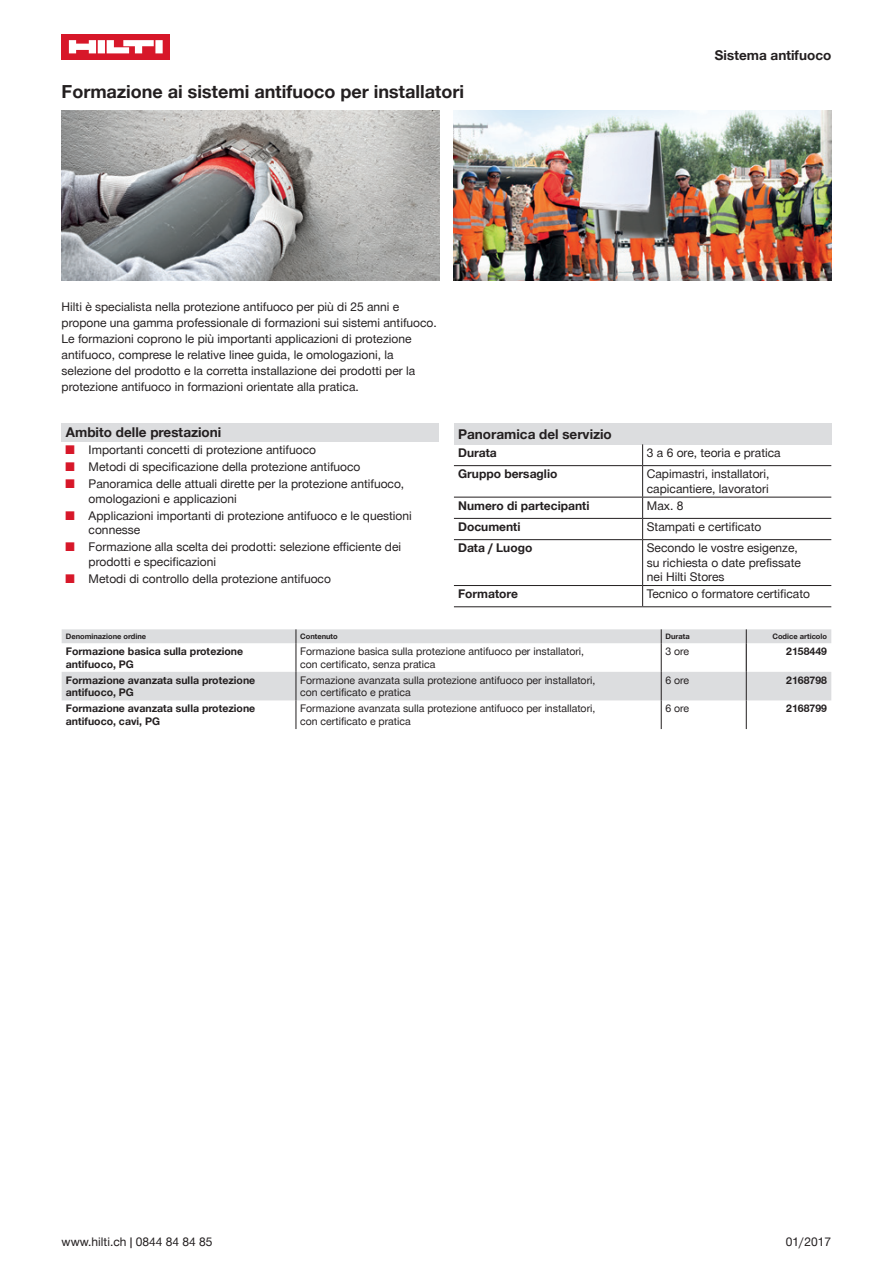
<style>
.page{position:relative;width:893px;height:1263px;background:#fff}
.page>*{position:absolute;margin:0;border:0;box-sizing:border-box;transform-origin:0 0}
.t1{font:700 18px "Hilti";color:#231f20}
.t2{font:700 13.5px "Hilti";color:#231f20}
.t3{font:12px/14.4px "Hilti";color:#231f20}
.t4{font:700 12px "Hilti";color:#231f20}
.t5{font:10.5px/12.6px "Hilti";color:#231f20}
.t6{font:700 10.5px/12.6px "Hilti";color:#231f20}
.t7{font:700 7.5px "Hilti";color:#231f20}
.s1{color:#d71729}
</style>
<div class="page">
<div style="left:62px;top:34px;width:108px;height:26px;background:#d71729"></div>
<svg style="left:69px;top:40px;width:94px;height:13px"></svg>
<img style="left:62px;top:111px;width:377px;height:170px">
<img style="left:454px;top:111px;width:377px;height:170px">
<div style="left:454px;top:423px;width:377px;height:21px;background:#dcdddf"></div>
<hr style="left:454px;top:465px;width:189px;height:1px;background:#231f20">
<svg style="left:642px;top:444px;width:1px;height:21px"></svg>
<hr style="left:643px;top:465px;width:188px;height:1px;background:#231f20">
<hr style="left:454px;top:497px;width:189px;height:1px;background:#231f20">
<hr style="left:642px;top:466px;width:1px;height:31px;background:#231f20">
<hr style="left:643px;top:497px;width:188px;height:1px;background:#231f20">
<hr style="left:454px;top:518px;width:189px;height:1px;background:#231f20">
<hr style="left:643px;top:518px;width:188px;height:1px;background:#231f20">
<svg style="left:642px;top:497px;width:1px;height:42px"></svg>
<hr style="left:454px;top:539px;width:189px;height:1px;background:#231f20">
<hr style="left:643px;top:539px;width:188px;height:1px;background:#231f20">
<hr style="left:454px;top:585px;width:189px;height:1px;background:#231f20">
<hr style="left:454px;top:606px;width:189px;height:1px;background:#231f20">
<hr style="left:642px;top:540px;width:1px;height:45px;background:#231f20">
<svg style="left:642px;top:586px;width:1px;height:20px"></svg>
<hr style="left:643px;top:585px;width:188px;height:1px;background:#231f20">
<hr style="left:643px;top:606px;width:188px;height:1px;background:#231f20">
<svg style="left:62px;top:629px;width:769px;height:71px;fill:#dcdddf"></svg>
<svg style="left:296px;top:629px;width:1px;height:100px"></svg>
<svg style="left:661px;top:629px;width:1px;height:100px"></svg>
<svg style="left:746px;top:629px;width:1px;height:100px"></svg>
<div style="left:62px;top:423px;width:377px;height:18px;background:#dcdddf"></div>
<h1 class="t1" style="left:62px;top:81px;width:404px">Formazione ai sistemi antifuoco per installatori</h1>
<p class="t3" style="left:62px;top:298px;width:377px;line-height:16.2px">Hilti è specialista nella protezione antifuoco per più di 25 anni e propone una gamma professionale di formazioni sui sistemi antifuoco.<br>Le formazioni coprono le più importanti applicazioni di protezione antifuoco, comprese le relative linee guida, le omologazioni, la selezione del prodotto e la corretta installazione dei prodotti per la protezione antifuoco in formazioni orientate alla pratica.</p>
<p class="t2" style="left:715px;top:47px;width:118px">Sistema antifuoco</p>
<p class="t2" style="left:66px;top:424px;width:157px">Ambito delle prestazioni</p>
<p class="t3" style="left:66px;top:443px;width:252px"><span class="s1">■</span> Importanti concetti di protezione antifuoco</p>
<p class="t3" style="left:66px;top:460px;width:296px"><span class="s1">■</span> Metodi di specificazione della protezione antifuoco</p>
<p class="t3" style="left:89px;top:477px;width:317px;text-indent:-23px"><span class="s1">■</span> Panoramica delle attuali dirette per la protezione antifuoco, omologazioni e applicazioni</p>
<p class="t3" style="left:89px;top:508px;width:325px;text-indent:-23px"><span class="s1">■</span> Applicazioni importanti di protezione antifuoco e le questioni connesse</p>
<p class="t3" style="left:89px;top:540px;width:314px;text-indent:-23px"><span class="s1">■</span> Formazione alla scelta dei prodotti: selezione efficiente dei prodotti e specificazioni</p>
<p class="t3" style="left:66px;top:571px;width:267px"><span class="s1">■</span> Metodi di controllo della protezione antifuoco</p>
<p class="t2" style="left:458px;top:426px;width:155px">Panoramica del servizio</p>
<p class="t4" style="left:458px;top:446px;width:40px">Durata</p>
<p class="t3" style="left:647px;top:446px;width:135px">3 a 6 ore, teoria e pratica</p>
<p class="t4" style="left:458px;top:467px;width:101px">Gruppo bersaglio</p>
<p class="t3" style="left:647px;top:467px;width:124px">Capimastri, installatori, capicantiere, lavoratori</p>
<p class="t4" style="left:458px;top:499px;width:133px">Numero di partecipanti</p>
<p class="t3" style="left:647px;top:499px;width:38px">Max. 8</p>
<p class="t4" style="left:458px;top:520px;width:64px">Documenti</p>
<p class="t3" style="left:647px;top:520px;width:116px">Stampati e certificato</p>
<p class="t4" style="left:458px;top:541px;width:76px">Data / Luogo</p>
<p class="t3" style="left:647px;top:541px;width:156px">Secondo le vostre esigenze, su richiesta o date prefissate nei Hilti Stores</p>
<p class="t4" style="left:458px;top:587px;width:61px">Formatore</p>
<p class="t3" style="left:647px;top:587px;width:165px">Tecnico o formatore certificato</p>
<p class="t7" style="left:66px;top:632px;width:82px">Denominazione ordine</p>
<p class="t7" style="left:300px;top:632px;width:39px">Contenuto</p>
<p class="t7" style="left:665px;top:632px;width:26px">Durata</p>
<p class="t7" style="left:772px;top:632px;width:56px">Codice articolo</p>
<p class="t6" style="left:66px;top:645px;width:179px">Formazione basica sulla protezione antifuoco, PG</p>
<p class="t5" style="left:300px;top:645px;width:285px">Formazione basica sulla protezione antifuoco per installatori, con certificato, senza pratica</p>
<p class="t5" style="left:665px;top:645px;width:25px">3 ore</p>
<p class="t6" style="left:786px;top:645px;width:42px">2158449</p>
<p class="t6" style="left:66px;top:674px;width:191px">Formazione avanzata sulla protezione antifuoco, PG</p>
<p class="t5" style="left:300px;top:674px;width:297px">Formazione avanzata sulla protezione antifuoco per installatori, con certificato e pratica</p>
<p class="t5" style="left:665px;top:674px;width:25px">6 ore</p>
<p class="t6" style="left:786px;top:674px;width:42px">2168798</p>
<p class="t6" style="left:66px;top:702px;width:191px">Formazione avanzata sulla protezione antifuoco, cavi, PG</p>
<p class="t5" style="left:300px;top:702px;width:297px">Formazione avanzata sulla protezione antifuoco per installatori, con certificato e pratica</p>
<p class="t5" style="left:665px;top:702px;width:25px">6 ore</p>
<p class="t6" style="left:786px;top:702px;width:42px">2168799</p>
<p class="t3" style="left:62px;top:1234px;width:152px">www.hilti.ch | 0844 84 84 85</p>
<p class="t3" style="left:786px;top:1234px;width:47px">01 / 2017</p>
</div>
